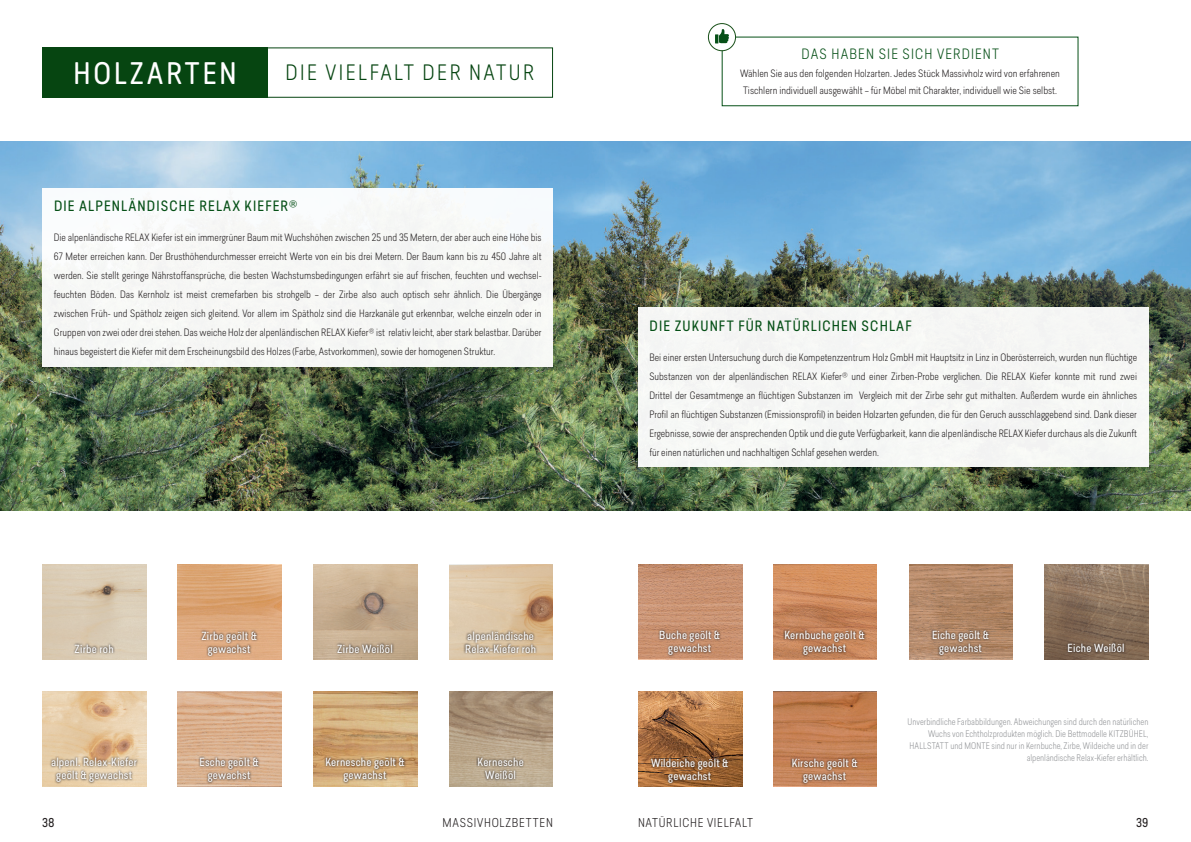
<style>
.page{position:relative;width:1191px;height:842px;background:#fff}
.page>*{position:absolute;margin:0;border:0;box-sizing:border-box;transform-origin:0 0}
.t1{font:29.2px "Predige Rounded";letter-spacing:.1em;color:#fff}
.t2{font:300 20.8px "Predige Rounded";letter-spacing:.12em;color:#064511}
.t3{font:14px "Predige Rounded";letter-spacing:.08em;color:#065017}
.t4{font:300 14px "Predige Rounded";letter-spacing:.08em;color:#065017}
.t5{font:300 12px "Predige Rounded";letter-spacing:.06em;color:#231f20}
.t6{font:12px "Predige Rounded";color:#231f20}
.t7{font:11px/13px "Predige Rounded";letter-spacing:.02em;color:#fff;text-align:center}
.t8{font:300 10px/19px "Predige Rounded";color:#231f20;text-align:justify}
.t9{font:300 9px/12px "Predige Rounded";color:#939598;text-align:right;scale:.95 1}
</style>
<div class="page">
<img style="left:604px;top:141px;width:587px;height:369px">
<div style="left:43px;top:47px;width:225px;height:51px;background:#064511"></div>
<div style="left:266px;top:47px;width:287px;height:51px;border:1px solid #064511"></div>
<img style="left:0;top:141px;width:604px;height:369px">
<img style="left:43px;top:564px;width:103px;height:95px">
<img style="left:43px;top:691px;width:103px;height:95px">
<svg style="left:49px;top:756px;width:90px;height:28px;background:#c4af92"></svg>
<img style="left:313px;top:564px;width:104px;height:95px">
<img style="left:313px;top:691px;width:104px;height:95px">
<img style="left:449px;top:564px;width:104px;height:95px">
<img style="left:449px;top:691px;width:104px;height:95px">
<svg style="left:335px;top:642px;width:59px;height:13px"></svg>
<svg style="left:324px;top:756px;width:82px;height:28px;background:#b69469"></svg>
<svg style="left:464px;top:629px;width:74px;height:26px;background:#b5a187"></svg>
<svg style="left:476px;top:756px;width:49px;height:26px"></svg>
<img style="left:178px;top:564px;width:103px;height:95px">
<img style="left:178px;top:691px;width:103px;height:95px">
<svg style="left:199px;top:629px;width:60px;height:29px;background:#c09472"></svg>
<svg style="left:198px;top:756px;width:63px;height:28px;background:#b8987d"></svg>
<svg style="left:73px;top:642px;width:43px;height:13px"></svg>
<div style="left:43px;top:188px;width:510px;height:178px;background:#f7f8f6"></div>
<img style="left:638px;top:564px;width:104px;height:95px">
<img style="left:638px;top:692px;width:104px;height:95px">
<svg style="left:658px;top:629px;width:64px;height:28px;background:#ab7b5f"></svg>
<svg style="left:649px;top:756px;width:81px;height:29px;background:#8a5931"></svg>
<img style="left:909px;top:564px;width:103px;height:95px">
<img style="left:1044px;top:564px;width:104px;height:95px">
<svg style="left:930px;top:629px;width:61px;height:28px;background:#9a765d"></svg>
<svg style="left:1066px;top:642px;width:60px;height:13px"></svg>
<img style="left:773px;top:564px;width:104px;height:95px">
<img style="left:773px;top:692px;width:104px;height:95px">
<svg style="left:783px;top:629px;width:84px;height:28px;background:#ac7451"></svg>
<svg style="left:790px;top:756px;width:69px;height:29px;background:#aa724f"></svg>
<div style="left:638px;top:308px;width:510px;height:159px;background:#f6f7f5"></div>
<svg style="left:708px;top:24px;width:27px;height:27px"></svg>
<div style="left:708px;top:23px;width:27px;height:28px;border:1px solid #174f17;border-radius:50%"></div>
<svg style="left:715px;top:29px;width:15px;height:14px"></svg>
<p class="t1" style="left:73px;top:53px;width:165px">HOLZARTEN</p>
<p class="t2" style="left:285px;top:59px;width:250px">DIE VIELFALT DER NATUR</p>
<p class="t3" style="left:54px;top:196px;width:244px">DIE ALPENLÄNDISCHE RELAX KIEFER®</p>
<p class="t8" style="left:54px;top:228px;width:489px">Die alpenländische RELAX Kiefer ist ein immergrüner Baum mit Wuchshöhen zwischen 25 und 35 Metern, der aber auch eine Höhe bis 67 Meter erreichen kann. Der Brusthöhendurchmesser erreicht Werte von ein bis drei Metern. Der Baum kann bis zu 450 Jahre alt werden. Sie stellt geringe Nährstoffansprüche, die besten Wachstumsbedingungen erfährt sie auf frischen, feuchten und wechsel&shy;feuchten Böden. Das Kernholz ist meist cremefarben bis strohgelb – der Zirbe also auch optisch sehr ähnlich. Die Übergänge zwischen Früh- und Spätholz zeigen sich gleitend. Vor allem im Spätholz sind die Harzkanäle gut erkennbar, welche einzeln oder in Gruppen von zwei oder drei stehen. Das weiche Holz der alpenländischen RELAX Kiefer® ist relativ leicht, aber stark belastbar. Darüber hinaus begeistert die Kiefer mit dem Erscheinungsbild des Holzes (Farbe, Astvorkommen), sowie der homogenen Struktur.</p>
<p class="t7" style="left:75px;top:642px;width:41px">Zirbe roh</p>
<p class="t7" style="left:51px;top:756px;width:88px">alpenl. Relax-Kiefer geölt &amp; gewachst</p>
<p class="t7" style="left:201px;top:629px;width:57px">Zirbe geölt &amp;</p>
<p class="t7" style="left:208px;top:642px;width:44px">gewachst</p>
<p class="t7" style="left:199px;top:756px;width:61px">Esche geölt &amp;</p>
<p class="t7" style="left:208px;top:769px;width:44px">gewachst</p>
<p class="t7" style="left:337px;top:642px;width:57px">Zirbe Weißöl</p>
<p class="t7" style="left:325px;top:756px;width:81px">Kernesche geölt &amp; gewachst</p>
<p class="t7" style="left:467px;top:629px;width:68px">alpenländische</p>
<p class="t7" style="left:465px;top:642px;width:72px">Relax-Kiefer roh</p>
<p class="t7" style="left:477px;top:756px;width:48px">Kernesche</p>
<p class="t7" style="left:485px;top:769px;width:32px">Weißöl</p>
<p class="t4" style="left:801px;top:45px;width:199px">DAS HABEN SIE SICH VERDIENT</p>
<p class="t8" style="left:740px;top:63px;width:321px">Wählen Sie aus den folgenden Holzarten. Jedes Stück Massivholz wird von erfahrenen</p>
<p class="t8" style="left:743px;top:81px;width:315px">Tischlern individuell ausgewählt – für Möbel mit Charakter, individuell wie Sie selbst.</p>
<p class="t3" style="left:649px;top:316px;width:263px">DIE ZUKUNFT FÜR NATÜRLICHEN SCHLAF</p>
<p class="t8" style="left:649px;top:348px;width:489px">Bei einer ersten Untersuchung durch die Kompetenzzentrum Holz GmbH mit Hauptsitz in Linz in Oberösterreich, wurden nun flüchtige Substanzen von der alpenländischen RELAX Kiefer® und einer Zirben-Probe verglichen. Die RELAX Kiefer konnte mit rund zwei Drittel der Gesamtmenge an flüchtigen Substanzen im Vergleich mit der Zirbe sehr gut mithalten. Außerdem wurde ein ähnliches Profil an flüchtigen Substanzen (Emissionsprofil) in beiden Holzarten gefunden, die für den Geruch ausschlaggebend sind. Dank dieser Ergebnisse, sowie der ansprechenden Optik und die gute Verfügbarkeit, kann die alpenländische RELAX Kiefer durchaus als die Zukunft für einen natürlichen und nachhaltigen Schlaf gesehen werden.</p>
<p class="t7" style="left:659px;top:629px;width:62px">Buche geölt &amp;</p>
<p class="t7" style="left:668px;top:642px;width:44px">gewachst</p>
<p class="t7" style="left:651px;top:756px;width:79px">Wildeiche geölt &amp; gewachst</p>
<p class="t7" style="left:784px;top:629px;width:82px">Kernbuche geölt &amp; gewachst</p>
<p class="t7" style="left:791px;top:756px;width:67px">Kirsche geölt &amp;</p>
<p class="t7" style="left:803px;top:769px;width:44px">gewachst</p>
<p class="t7" style="left:932px;top:629px;width:58px">Eiche geölt &amp;</p>
<p class="t7" style="left:939px;top:642px;width:44px">gewachst</p>
<p class="t7" style="left:1067px;top:642px;width:59px">Eiche Weißöl</p>
<p class="t9" style="left:907px;top:716px;width:255px">Unverbindliche Farbabbildungen. Abweichungen sind durch den natürlichen Wuchs von Echtholzprodukten möglich. Die Bettmodelle KITZBÜHEL, HALLSTATT und MONTE sind nur in Kernbuche, Zirbe, Wildeiche und in der alpenländische Relax-Kiefer erhältlich.</p>
<p class="t6" style="left:42px;top:814px;width:14px">38</p>
<p class="t5" style="left:442px;top:814px;width:112px">MASSIVHOLZBETTEN</p>
<p class="t5" style="left:638px;top:814px;width:116px">NATÜRLICHE VIELFALT</p>
<p class="t6" style="left:1136px;top:814px;width:14px">39</p>
</div>
